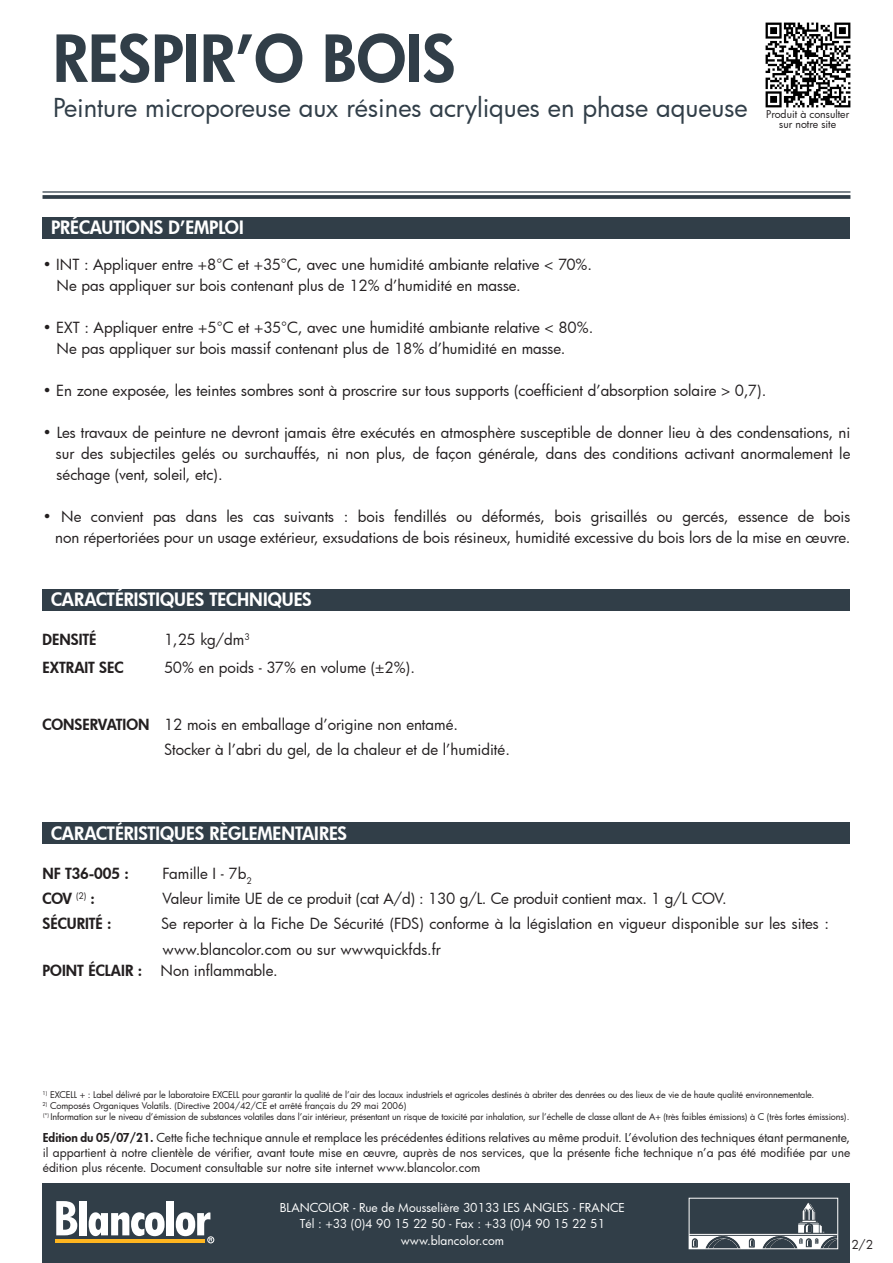
<style>
.page{position:relative;width:893px;height:1263px;background:#fff}
.page>*{position:absolute;margin:0;border:0;box-sizing:border-box;transform-origin:0 0}
.t1{font:800 63px "Futura";color:#313e48}
.t2{font:25.5px "Futura";letter-spacing:-.005em;color:#313e48}
.t3{font:800 18px "Futura";color:#fff}
.t4{font:15px "Futura";color:#231f20}
.t5{font:800 15px "Futura";color:#231f20}
.t6{font:12px/15px "Futura";color:#231f20;text-align:justify}
.t7{font:12px "Futura";color:#fff}
.t8{font:10.5px/10.5px "Futura";color:#231f20;text-align:center}
.t9{font:9px "Futura";letter-spacing:-.01em;color:#231f20}
.s1{font-weight:800}
</style>
<div class="page">
<div style="left:43px;top:217px;width:807px;height:21px;background:#313e48"></div>
<div style="left:43px;top:589px;width:807px;height:21px;background:#313e48"></div>
<div style="left:43px;top:823px;width:807px;height:21px;background:#313e48"></div>
<div style="left:43px;top:1184px;width:807px;height:79px;background:#313e48"></div>
<img style="left:691px;top:1202px;width:145px;height:45px">
<div style="left:689px;top:1198px;width:149px;height:51px;border:1px solid #fff"></div>
<svg style="left:56px;top:1201px;width:21px;height:34px"></svg>
<div style="left:80px;top:1201px;width:7px;height:34px;background:#fff"></div>
<svg style="left:89px;top:1212px;width:76px;height:24px"></svg>
<div style="left:167px;top:1201px;width:7px;height:34px;background:#fff"></div>
<hr style="left:55px;top:1239px;width:150px;height:3px;background:#ffb620">
<svg style="left:176px;top:1212px;width:37px;height:29px"></svg>
<div style="left:207px;top:1236px;width:7px;height:7px;border:1px solid #fff;border-radius:50%"></div>
<hr style="left:43px;top:191px;width:807px;height:2px;background:#313e48">
<svg style="left:43px;top:195px;width:807px;height:4px;background:#3d4953"></svg>
<img style="left:765px;top:22px;width:85px;height:85px">
<p class="t1" style="left:53px;top:16px;width:404px">RESPIR’O BOIS</p>
<p class="t2" style="left:53px;top:90px;width:696px">Peinture microporeuse aux résines acryliques en phase aqueuse</p>
<p class="t8" style="left:766px;top:109px;width:84px">Produit à consulter sur notre site</p>
<p class="t3" style="left:51px;top:216px;width:194px">PRÉCAUTIONS D’EMPLOI</p>
<p class="t4" style="left:43px;top:254px;width:551px">• INT : Appliquer entre +8°C et +35°C, avec une humidité ambiante relative &lt; 70%.</p>
<p class="t4" style="left:57px;top:275px;width:466px">Ne pas appliquer sur bois contenant plus de 12% d’humidité en masse.</p>
<p class="t4" style="left:43px;top:317px;width:552px">• EXT : Appliquer entre +5°C et +35°C, avec une humidité ambiante relative &lt; 80%.</p>
<p class="t4" style="left:57px;top:338px;width:510px">Ne pas appliquer sur bois massif contenant plus de 18% d’humidité en masse.</p>
<p class="t4" style="left:43px;top:380px;width:725px">• En zone exposée, les teintes sombres sont à proscrire sur tous supports (coefficient d’absorption solaire &gt; 0,7).</p>
<p class="t4" style="left:43px;top:422px;width:809px">• Les travaux de peinture ne devront jamais être exécutés en atmosphère susceptible de donner lieu à des condensations, ni</p>
<p class="t4" style="left:56px;top:443px;width:796px">sur des subjectiles gelés ou surchauffés, ni non plus, de façon générale, dans des conditions activant anormalement le</p>
<p class="t4" style="left:57px;top:464px;width:168px">séchage (vent, soleil, etc).</p>
<p class="t4" style="left:43px;top:506px;width:809px">• Ne convient pas dans les cas suivants : bois fendillés ou déformés, bois grisaillés ou gercés, essence de bois</p>
<p class="t4" style="left:55px;top:527px;width:797px">non répertoriées pour un usage extérieur, exsudations de bois résineux, humidité excessive du bois lors de la mise en œuvre.</p>
<p class="t3" style="left:51px;top:588px;width:262px">CARACTÉRISTIQUES TECHNIQUES</p>
<p class="t5" style="left:43px;top:629px;width:55px">DENSITÉ</p>
<p class="t4" style="left:164px;top:629px;width:87px">1,25 kg/dm<sup>3</sup></p>
<p class="t5" style="left:43px;top:658px;width:82px">EXTRAIT SEC</p>
<p class="t4" style="left:164px;top:658px;width:252px">50% en poids - 37% en volume (±2%).</p>
<p class="t4" style="left:43px;top:714px;width:417px"><span class="s1">CONSERVATION</span> 12 mois en emballage d’origine non entamé.</p>
<p class="t4" style="left:164px;top:739px;width:347px">Stocker à l’abri du gel, de la chaleur et de l’humidité.</p>
<p class="t3" style="left:51px;top:821px;width:298px">CARACTÉRISTIQUES RÈGLEMENTAIRES</p>
<p class="t5" style="left:43px;top:863px;width:88px">NF T36-005 :</p>
<p class="t4" style="left:163px;top:863px;width:91px">Famille I - 7b<sub>2</sub></p>
<p class="t5" style="left:43px;top:888px;width:54px">COV <sup>(2)</sup> :</p>
<p class="t4" style="left:163px;top:888px;width:566px">Valeur limite UE de ce produit (cat A/d) : 130 g/L. Ce produit contient max. 1 g/L COV.</p>
<p class="t5" style="left:43px;top:914px;width:70px">SÉCURITÉ :</p>
<p class="t4" style="left:161px;top:914px;width:670px">Se reporter à la Fiche De Sécurité (FDS) conforme à la législation en vigueur disponible sur les sites :</p>
<p class="t4" style="left:163px;top:939px;width:280px">www.blancolor.com ou sur wwwquickfds.fr</p>
<p class="t4" style="left:43px;top:960px;width:237px"><span class="s1">POINT ÉCLAIR :</span> Non inflammable.</p>
<p class="t9" style="left:43px;top:1089px;width:773px"><sup>1)</sup> EXCELL + : Label délivré par le laboratoire EXCELL pour garantir la qualité de l’air des locaux industriels et agricoles destinés à abriter des denrées ou des lieux de vie de haute qualité environnementale.</p>
<p class="t9" style="left:43px;top:1100px;width:365px"><sup>2)</sup> Composés Organiques Volatils. (Directive 2004/42/CE et arrêté français du 29 mai 2006)</p>
<p class="t9" style="left:43px;top:1111px;width:808px"><sup>(*)</sup> Information sur le niveau d’émission de substances volatiles dans l’air intérieur, présentant un risque de toxicité par inhalation, sur l’échelle de classe allant de A+ (très faibles émissions) à C (très fortes émissions).</p>
<p class="t6" style="left:43px;top:1130px;width:809px"><span class="s1">Edition du 05/07/21.</span> Cette fiche technique annule et remplace les précédentes éditions relatives au même produit. L’évolution des techniques étant permanente, il appartient à notre clientèle de vérifier, avant toute mise en œuvre, auprès de nos services, que la présente fiche technique n’a pas été modifiée par une édition plus récente. Document consultable sur notre site internet www.blancolor.com</p>
<p class="t7" style="left:280px;top:1199px;width:347px">BLANCOLOR - Rue de Mousselière 30133 LES ANGLES - FRANCE</p>
<p class="t7" style="left:300px;top:1215px;width:307px">Tél : +33 (0)4 90 15 22 50 - Fax : +33 (0)4 90 15 22 51</p>
<p class="t7" style="left:401px;top:1232px;width:105px">www.blancolor.com</p>
<p class="t6" style="left:851px;top:1236px;width:23px">2/2</p>
</div>
